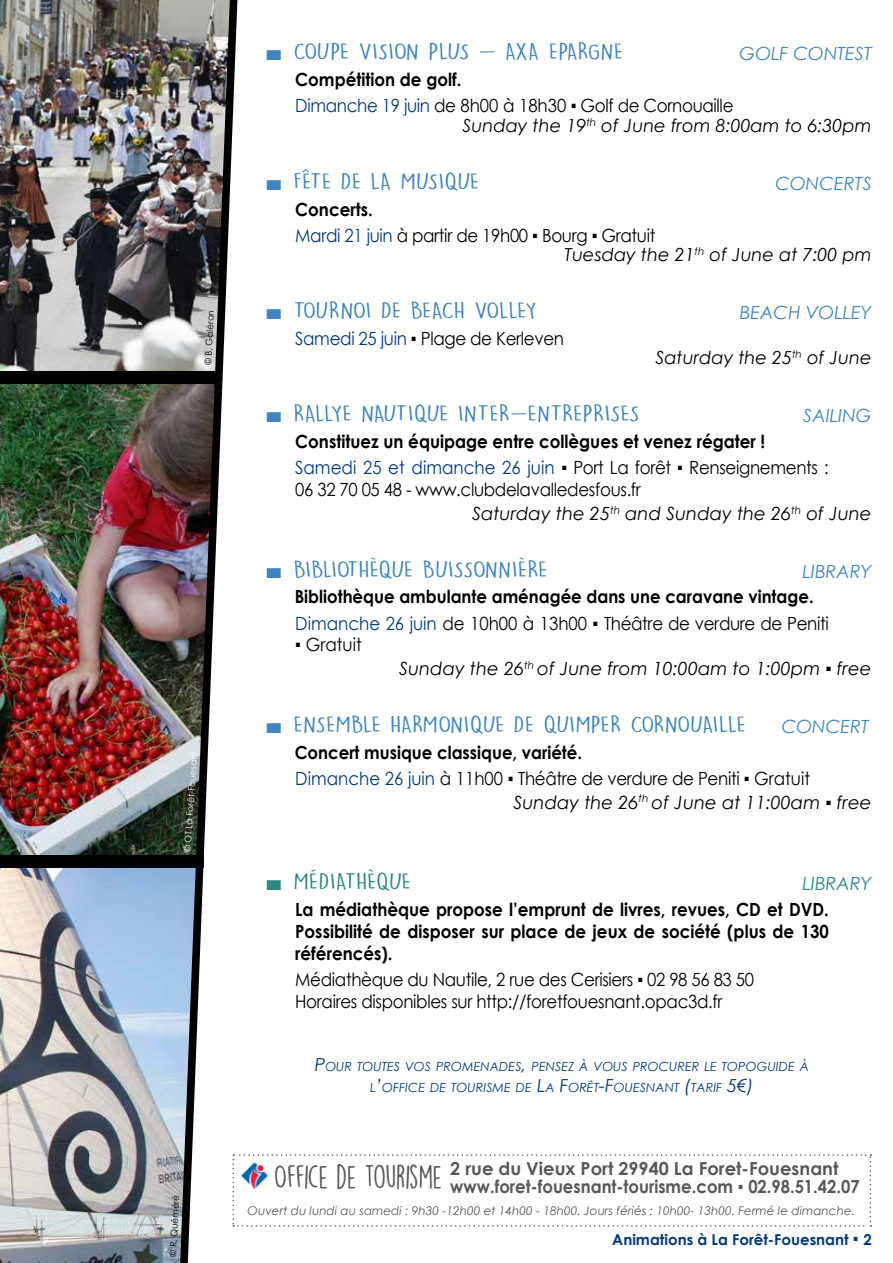
<style>
.page{position:relative;width:893px;height:1263px;background:#fff}
.page>*{position:absolute;margin:0;border:0;box-sizing:border-box;transform-origin:0 0}
.t1{font:21.15px "DK Lemon Yellow Sun";letter-spacing:-.025em;color:#3e85c1;scale:1.42 1}
.t2{font:21.15px "DK Lemon Yellow Sun";color:#3e85c1;scale:1.42 1}
.t3{font:21.15px "DK Lemon Yellow Sun";letter-spacing:-.025em;color:#2c8982;scale:1.42 1}
.t4{font:18.15px/26.1px "Century Gothic";letter-spacing:-.02em;color:#000;scale:.92 1}
.t5{font:700 18.15px/21.8px "Century Gothic";color:#000;scale:.92 1}
.t6{font:18.15px/23.7px "Century Gothic";color:#000;scale:.92 1}
.t7{font:italic 18.15px "Century Gothic";color:#3e85c1}
.t8{font:italic 18.15px "Century Gothic";color:#000}
.t9{font:italic 18.15px "Century Gothic";color:#2c8982}
.t10{font:700 18px/18px "Century Gothic";color:#58585a}
.t11{font:italic 18px "Century Gothic";color:#000}
.t12{font:700 18px "Century Gothic";color:#000;scale:.92 1}
.t13{font:700 15px "Century Gothic";color:#003882}
.t14{font:italic 12.6px/21px "Century Gothic";color:#003882;text-align:center}
.t15{font:italic 12px "Century Gothic";color:#58585a}
.t16{font:9px "Century Gothic";color:#000}
.t17{font:9px "Century Gothic";color:#fff}
.s1{font-family:"Century Gothic"}
.s2{font-weight:700}
.s3{color:#003882}
.s4{font-weight:400;color:#003882}
.s5{font-weight:400}
.s6{font-style:italic}
.s7{font-size:18px}
.s8{font-weight:400;font-size:18px}
</style>
<div class="page">
<img style="left:0;top:384px;width:180px;height:472px">
<img style="left:0;top:868px;width:180px;height:395px">
<img style="left:0;top:0;width:180px;height:372px">
<img style="left:180px;top:0;width:57px;height:1263px">
<div style="left:0;top:856px;width:203px;height:12px;background:#000"></div>
<div style="left:0;top:372px;width:220px;height:12px;background:#000"></div>
<svg style="left:232px;top:1154px;width:639px;height:72px"></svg>
<p class="t16" style="left:202px;top:365px;width:57px;rotate:-87deg">© B. Galéron</p>
<p class="t17" style="left:181px;top:852px;width:102px;rotate:-86deg">© OT La Forêt-Fouesant</p>
<p class="t16" style="left:167px;top:1256px;width:63px;rotate:-87deg">© R. Quéméré</p>
<p class="t1" style="left:265px;top:39px;width:83px"><span class="s1">■</span> Coupe VISION</p>
<p class="t1" style="left:428px;top:39px;width:8px">PLUS</p>
<p class="t1" style="left:479px;top:39px;width:58px">- AXA EPARGNE</p>
<p class="t7" style="left:739px;top:41px;width:134px">Golf contest</p>
<p class="t4" style="left:295px;top:66px;width:478px"><span class="s2">Compétition de golf.<br></span><span class="s3">Dimanche 19 juin</span> de 8h00 à 18h30 ▪ Golf de Cornouaille</p>
<p class="t11" style="left:462px;top:113px;width:411px">Sunday the 19<sup>th</sup> of June from 8:00am to 6:30pm</p>
<p class="t1" style="left:265px;top:168px;width:153px"><span class="s1">■</span> Fête de la musique</p>
<p class="t7" style="left:775px;top:170px;width:97px">concerts</p>
<p class="t4" style="left:295px;top:196px;width:393px"><span class="s2">Concerts.<br></span><span class="s3">Mardi 21 juin</span> à partir de 19h00 ▪ Bourg ▪ Gratuit</p>
<p class="t11" style="left:564px;top:242px;width:309px">Tuesday the 21<sup>th</sup> of June at 7:00 pm</p>
<p class="t1" style="left:265px;top:297px;width:193px"><span class="s1">■</span> tournoi de beach volley</p>
<p class="t7" style="left:740px;top:300px;width:133px">beach volley</p>
<p class="t4" style="left:295px;top:325px;width:294px"><span class="s3">Samedi 25 juin</span> ▪ Plage de Kerleven</p>
<p class="t11" style="left:655px;top:345px;width:218px">Saturday the 25<sup>th</sup> of June</p>
<p class="t2" style="left:265px;top:401px;width:265px"><span class="s1">■</span> Rallye nautique inter-entreprises</p>
<p class="t7" style="left:803px;top:403px;width:70px">sailing</p>
<p class="t5" style="left:295px;top:428px;width:581px;line-height:26.1px">Constituez un équipage entre collègues et venez régater !<br><span class="s4">Samedi 25 et dimanche 26 juin</span> <span class="s5">▪ Port La forêt ▪ Renseignements :</span></p>
<p class="t4" style="left:472px;top:477px;width:436px;line-height:23.7px;text-indent:-177px">06 32 70 05 48 - www.clubdelavalledesfous.fr<br><span class="s6">Saturday the 25</span><sup>th</sup> <span class="s6">and Sunday the 26</span><sup>th</sup> <span class="s6">of June</span></p>
<p class="t1" style="left:265px;top:556px;width:201px"><span class="s1">■</span> Bibliothèque buissonnière</p>
<p class="t7" style="left:802px;top:558px;width:71px">library</p>
<p class="t12" style="left:295px;top:583px;width:566px">Bibliothèque ambulante aménagée dans une caravane vintage.</p>
<p class="t6" style="left:295px;top:611px;width:581px"><span class="s3">Dimanche 26 juin</span> de 10h00 à 13h00 ▪ Théâtre de verdure de Peniti</p>
<p class="t6" style="left:295px;top:633px;width:74px">▪ Gratuit</p>
<p class="t8" style="left:399px;top:656px;width:474px">Sunday the 26<sup>th</sup> of June from 10:00am to 1:00pm ▪ free</p>
<p class="t1" style="left:265px;top:711px;width:340px"><span class="s1">■</span> Ensemble harmonique de quimper cornouaille</p>
<p class="t7" style="left:782px;top:713px;width:89px">concert</p>
<p class="t12" style="left:295px;top:738px;width:314px">Concert musique classique, variété.</p>
<p class="t6" style="left:513px;top:766px;width:391px;text-indent:-218px"><span class="s3">Dimanche 26 juin</span> à 11h00 ▪ Théâtre de verdure de Peniti ▪ Gratuit<br><span class="s6">Sunday the 26</span><sup>th</sup> <span class="s6">of June at 11:00am ▪ free</span></p>
<p class="t3" style="left:265px;top:868px;width:104px"><span class="s1">■</span> médiathèque</p>
<p class="t9" style="left:802px;top:871px;width:71px">Library</p>
<p class="t5" style="left:295px;top:898px;width:581px;text-align:justify">La médiathèque propose l’emprunt de livres, revues, CD et DVD.<br>Possibilité de disposer sur place de jeux de société (plus de 130 référencés).</p>
<p class="t4" style="left:295px;top:968px;width:500px;line-height:21.8px">Médiathèque du Nautile, 2 rue des Cerisiers ▪ 02 98 56 83 50<br>Horaires disponibles sur http://foretfouesnant.opac3d.fr</p>
<p class="t14" style="left:315px;top:1056px;width:496px"><span class="s7">P</span>OUR TOUTES VOS PROMENADES<span class="s7">,</span> PENSEZ À VOUS PROCURER LE TOPOGUIDE À<br>L<span class="s7">’</span>OFFICE DE TOURISME DE <span class="s7">L</span>A <span class="s7">F</span>ORÊT<span class="s7">-F</span>OUESNANT <span class="s7">(</span>TARIF <span class="s7">5€)</span></p>
<p class="t10" style="left:274px;top:1158px;width:587px;text-indent:176px">2 rue du Vieux Port 29940 La Foret-Fouesnant<br><sup>Office</sup> <sup>de</sup> <sup>tourisme</sup> www.foret-fouesnant-tourisme.com ▪ 02.98.51.42.07</p>
<p class="t15" style="left:248px;top:1203px;width:609px">Ouvert du lundi au samedi : 9h30 -12h00 et 14h00 - 18h00. Jours fériés : 10h00- 13h00. Fermé le dimanche.</p>
<p class="t13" style="left:612px;top:1228px;width:261px">Animations à La Forêt-Fouesnant <span class="s8">▪</span> 2</p>
</div>
